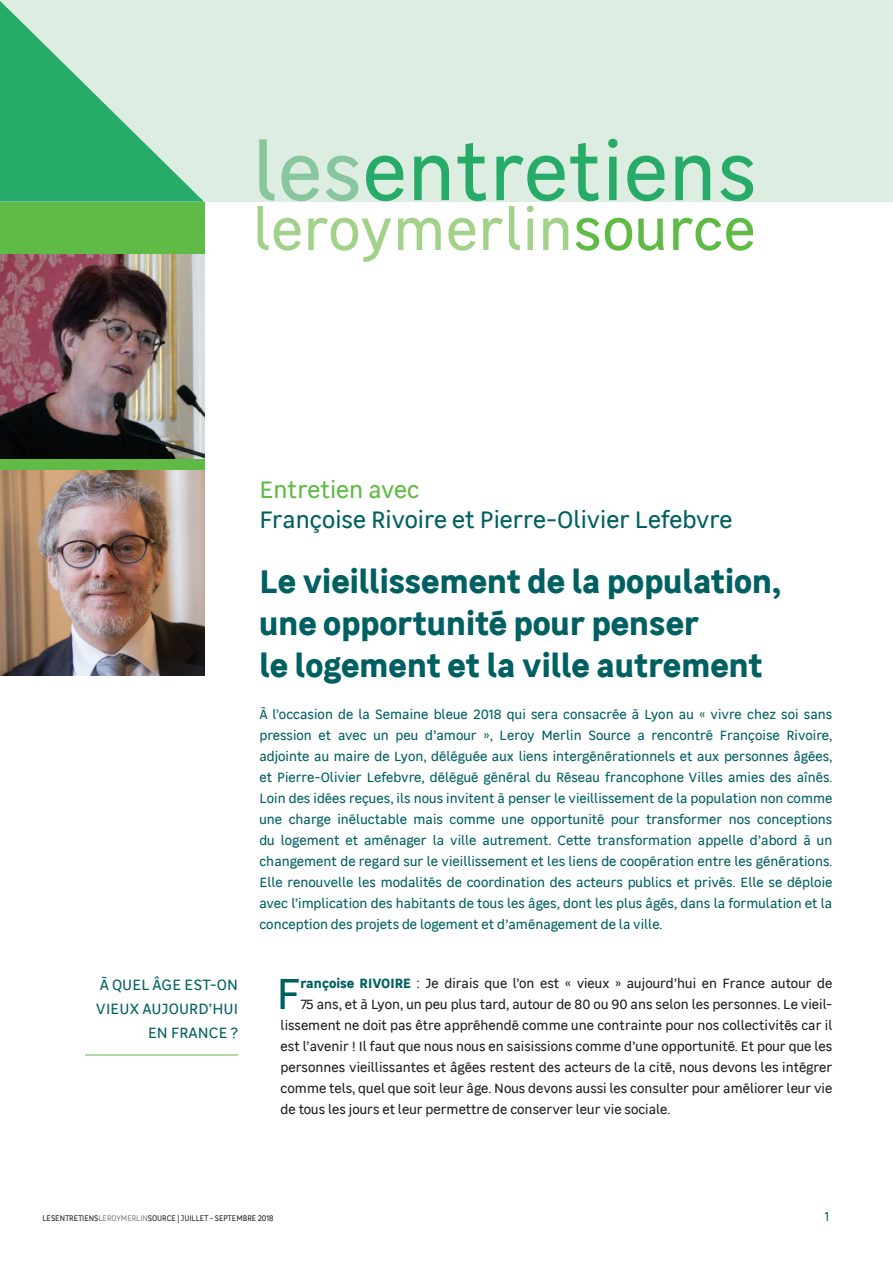
<style>
.page{position:relative;width:893px;height:1263px;background:#fff}
.page>*{position:absolute;margin:0;border:0;box-sizing:border-box;transform-origin:0 0}
.t1{font:81px "Leroy Merlin Sans";letter-spacing:.01em;color:#26ab68}
.t2{font:58.5px "Leroy Merlin Sans";letter-spacing:.01em;color:#a2d18a}
.Réponse_texte_couran{font:43.65px "Leroy Merlin Sans";color:#006061}
.Gros_titre{font:700 33px/42px "Leroy Merlin Sans";color:#006061}
.Paragraphe_texte_cou{font:24px/30px "Leroy Merlin Sans";color:#006061}
.Question{font:15px/24px "Leroy Merlin Sans";color:#006061;text-align:right}
.Paragraphe_intro_ver{font:13.5px/21px "Leroy Merlin Sans";color:#006061;text-align:justify}
.Réponse_texte_couran-2{font:13.5px "Leroy Merlin Sans";color:#231f20}
.t3{font:13.2px "Leroy Merlin Sans";color:#006061;scale:.91 1}
.t4{font:8.25px "Leroy Merlin Sans";letter-spacing:-.01em;color:#231f20;scale:.91 1}
.s1{color:#87c69e}
.s2{color:#60bb46}
.s3{font-weight:700;color:#006061}
.s4{color:#808285}
</style>
<div class="page">
<div style="left:0;top:193px;width:204px;height:411px;background:#60bb46"></div>
<div style="left:0;top:0;width:893px;height:202px;background:#deede1"></div>
<svg style="left:0;top:1px;width:204px;height:201px"></svg>
<img style="left:0;top:470px;width:204px;height:205px">
<img style="left:0;top:254px;width:204px;height:205px">
<hr style="left:85px;top:1054px;width:153px;height:1px;background:#60bb46">
<p class="t1" style="left:253px;top:114px;width:505px"><span class="s1">les</span>entretiens</p>
<p class="t2" style="left:253px;top:187px;width:504px">leroymerlin<span class="s2">source</span></p>
<p class="Question" style="left:96px;top:971px;width:144px">À QUEL ÂGE EST-ON<br>VIEUX AUJOURD’HUI<br>EN FRANCE ?</p>
<p class="Paragraphe_texte_cou" style="left:259px;top:474px;width:475px"><span class="s2">Entretien avec<br></span>Françoise Rivoire et Pierre-Olivier Lefebvre</p>
<p class="Gros_titre" style="left:259px;top:558px;width:523px">Le vieillissement de la population, une opportunité pour penser<br>le logement et la ville autrement</p>
<p class="Paragraphe_intro_ver" style="left:259px;top:703px;width:575px">À l’occasion de la Semaine bleue 2018 qui sera consacrée à Lyon au « vivre chez soi sans pression et avec un peu d’amour », Leroy Merlin Source a rencontré Françoise Rivoire, adjointe au maire de Lyon, déléguée aux liens intergénérationnels et aux personnes âgées, et Pierre-Olivier Lefebvre, délégué général du Réseau francophone Villes amies des aînés.<br>Loin des idées reçues, ils nous invitent à penser le vieillissement de la population non comme une charge inéluctable mais comme une opportunité pour transformer nos conceptions du logement et aménager la ville autrement. Cette transformation appelle d’abord à un changement de regard sur le vieillissement et les liens de coopération entre les générations.<br>Elle renouvelle les modalités de coordination des acteurs publics et privés. Elle se déploie avec l’implication des habitants de tous les âges, dont les plus âgés, dans la formulation et la conception des projets de logement et d’aménagement de la ville.</p>
<p class="Réponse_texte_couran" style="left:276px;top:962px;width:25px">F</p>
<p class="Réponse_texte_couran-2" style="left:300px;top:974px;width:534px"><span class="s3">rançoise RIVOIRE</span> : Je dirais que l’on est « vieux » aujourd’hui en France autour de</p>
<p class="Réponse_texte_couran-2" style="left:300px;top:995px;width:534px">75 ans, et à Lyon, un peu plus tard, autour de 80 ou 90 ans selon les personnes. Le vieil-</p>
<p class="Réponse_texte_couran-2" style="left:281px;top:1016px;width:553px">lissement ne doit pas être appréhendé comme une contrainte pour nos collectivités car il</p>
<p class="Réponse_texte_couran-2" style="left:281px;top:1037px;width:553px">est l’avenir ! Il faut que nous nous en saisissions comme d’une opportunité. Et pour que les</p>
<p class="Réponse_texte_couran-2" style="left:281px;top:1058px;width:553px">personnes vieillissantes et âgées restent des acteurs de la cité, nous devons les intégrer</p>
<p class="Réponse_texte_couran-2" style="left:281px;top:1079px;width:553px">comme tels, quel que soit leur âge. Nous devons aussi les consulter pour améliorer leur vie</p>
<p class="Réponse_texte_couran-2" style="left:281px;top:1100px;width:391px">de tous les jours et leur permettre de conserver leur vie sociale.</p>
<p class="t4" style="left:42px;top:1212px;width:255px">LESENTRETIENS<span class="s4">LEROYMERLIN</span>SOURCE | JUILLET - SEPTEMBRE 2018</p>
<p class="t3" style="left:825px;top:1206px;width:6px">1</p>
</div>
